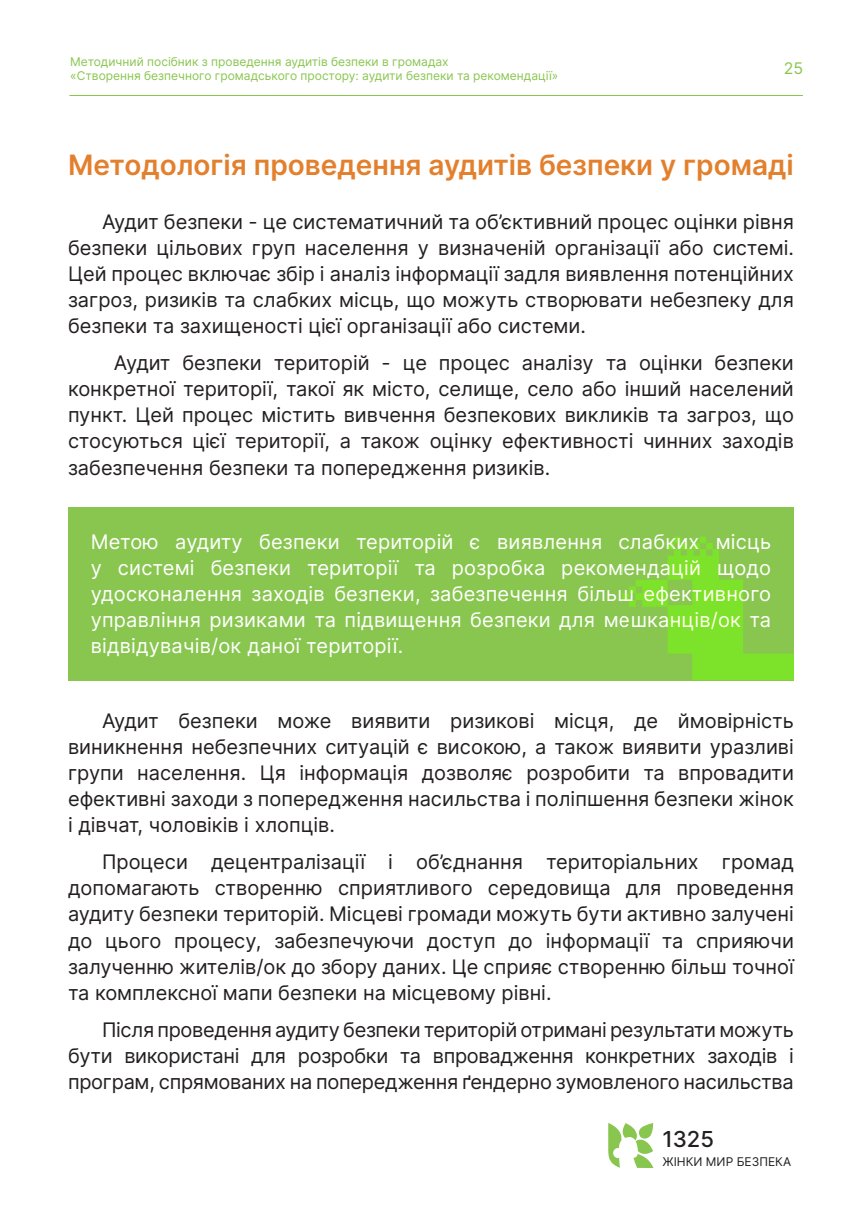
<style>
.page{position:relative;width:862px;height:1214px;background:#fff}
.page>*{position:absolute;margin:0;border:0;box-sizing:border-box;transform-origin:0 0}
.t1{font:600 28px "Inter";color:#e3802d}
.t2{font:500 22px "Inter";color:#231f20}
.Main{font:20px/26px "Inter";color:#231f20;text-align:justify}
.Green_box{font:20px/26px "Inter";letter-spacing:.01em;color:#fff;text-align:justify}
.t3{font:16px "Inter";color:#89c650}
.t4{font:12px/14.4px "Inter";color:#89c650}
.t5{font:12px "Inter";color:#231f20}
</style>
<div class="page">
<hr style="left:69px;top:95px;width:734px;height:1px;background:#89c650">
<svg style="left:608px;top:1123px;width:45px;height:44px"></svg>
<div style="left:68px;top:507px;width:726px;height:173px;background:#89c650"></div>
<svg style="left:622px;top:536px;width:172px;height:144px"></svg>
<p class="t4" style="left:70px;top:54px;width:489px">Методичний посібник з проведення аудитів безпеки в громадах<br>«Створення безпечного громадського простору: аудити безпеки та рекомендації»</p>
<p class="t3" style="left:784px;top:56px;width:21px">25</p>
<h2 class="t1" style="left:68px;top:144px;width:727px">Методологія проведення аудитів безпеки у громаді</h2>
<p class="Main" style="left:68px;top:208px;width:727px;text-indent:34px">Аудит безпеки - це систематичний та об’єктивний процес оцінки рівня безпеки цільових груп населення у визначеній організації або системі.<br>Цей процес включає збір і аналіз інформації задля виявлення потенційних загроз, ризиків та слабких місць, що можуть створювати небезпеку для безпеки та захищеності цієї організації або системи.</p>
<p class="Main" style="left:68px;top:350px;width:727px;text-align:left;text-indent:46px">Аудит безпеки територій - це процес аналізу та оцінки безпеки конкретної території, такої як місто, селище, село або інший населений пункт. Цей процес містить вивчення безпекових викликів та загроз, що стосуються цієї території, а також оцінку ефективності чинних заходів забезпечення безпеки та попередження ризиків.</p>
<p class="Green_box" style="left:91px;top:528px;width:682px">Метою аудиту безпеки територій є виявлення слабких місць у системі безпеки території та розробка рекомендацій щодо удосконалення заходів безпеки, забезпечення більш ефективного управління ризиками та підвищення безпеки для мешканців/ок та відвідувачів/ок даної території.</p>
<p class="Main" style="left:68px;top:707px;width:727px;text-indent:34px">Аудит безпеки може виявити ризикові місця, де ймовірність виникнення небезпечних ситуацій є високою, а також виявити уразливі групи населення. Ця інформація дозволяє розробити та впровадити ефективні заходи з попередження насильства і поліпшення безпеки жінок і дівчат, чоловіків і хлопців.</p>
<p class="Main" style="left:68px;top:848px;width:727px;text-indent:34px">Процеси децентралізації і об’єднання територіальних громад допомагають створенню сприятливого середовища для проведення аудиту безпеки територій. Місцеві громади можуть бути активно залучені до цього процесу, забезпечуючи доступ до інформації та сприяючи залученню жителів/ок до збору даних. Це сприяє створенню більш точної та комплексної мапи безпеки на місцевому рівні.</p>
<p class="Main" style="left:68px;top:1016px;width:727px;text-indent:34px">Після проведення аудиту безпеки територій отримані результати можуть бути використані для розробки та впровадження конкретних заходів і програм, спрямованих на попередження ґендерно зумовленого насильства</p>
<p class="t2" style="left:662px;top:1122px;width:53px">1325</p>
<p class="t5" style="left:662px;top:1153px;width:130px">ЖІНКИ МИР БЕЗПЕКА</p>
</div>
